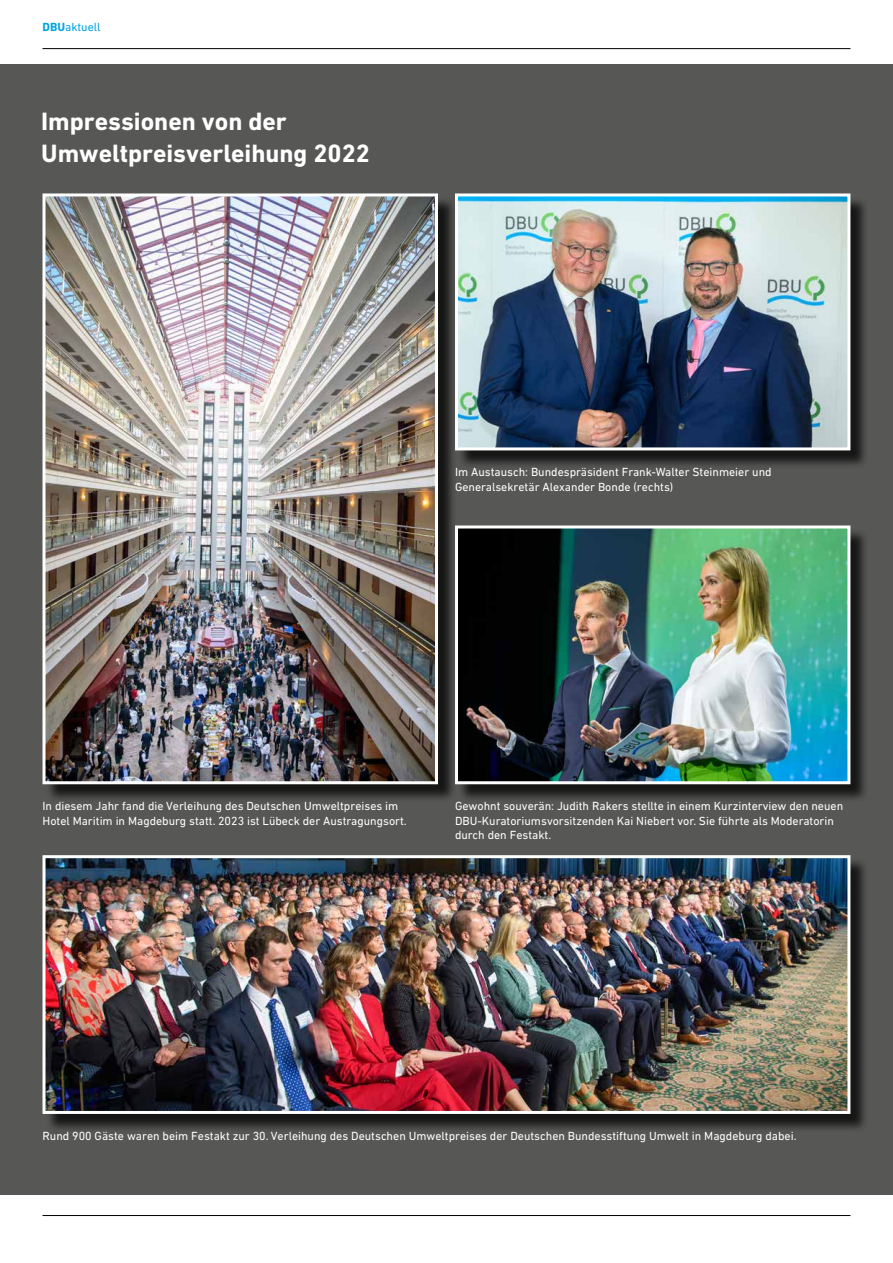
<style>
.page{position:relative;width:893px;height:1263px;background:#fff}
.page>*{position:absolute;margin:0;border:0;box-sizing:border-box;transform-origin:0 0}
.Überschrift_17pt_wei{font:700 25.5px/32.4px "DIN Next W1 G";color:#fff}
.t1{font:12px/14.4px "DIN Next W1 G";color:#fff}
.t2{font:12px "DIN Next W1 G";color:#00a4e1}
.s1{font-weight:700}
</style>
<div class="page">
<div style="left:0;top:64px;width:893px;height:1130px;background:#575756"></div>
<div style="left:457px;top:196px;width:412px;height:273px;background:#000;opacity:.75"></div>
<img style="left:459px;top:197px;width:387px;height:249px">
<div style="left:455px;top:193px;width:395px;height:257px;border:3px solid #fff"></div>
<div style="left:457px;top:528px;width:412px;height:275px;background:#000;opacity:.75"></div>
<img style="left:459px;top:529px;width:387px;height:251px">
<div style="left:455px;top:525px;width:395px;height:259px;border:3px solid #fff"></div>
<div style="left:45px;top:857px;width:824px;height:276px;background:#000;opacity:.75"></div>
<img style="left:47px;top:859px;width:799px;height:251px">
<div style="left:43px;top:855px;width:807px;height:259px;border:3px solid #fff"></div>
<div style="left:45px;top:196px;width:412px;height:607px;background:#000;opacity:.75"></div>
<img style="left:47px;top:197px;width:387px;height:583px">
<div style="left:43px;top:193px;width:395px;height:591px;border:3px solid #fff"></div>
<hr style="left:43px;top:48px;width:807px;height:1px;background:#000">
<hr style="left:43px;top:1215px;width:807px;height:1px;background:#000">
<p class="t2" style="left:43px;top:20px;width:60px"><span class="s1">DBU</span>aktuell</p>
<p class="Überschrift_17pt_wei" style="left:41px;top:105px;width:330px">Impressionen von der<br>Umweltpreisverleihung 2022</p>
<p class="t1" style="left:455px;top:465px;width:318px">Im Austausch: Bundespräsident Frank-Walter Steinmeier und<br>Generalsekretär Alexander Bonde (rechts)</p>
<p class="t1" style="left:43px;top:799px;width:366px">In diesem Jahr fand die Verleihung des Deutschen Umweltpreises im<br>Hotel Maritim in Magdeburg statt. 2023 ist Lübeck der Austragungsort.</p>
<p class="t1" style="left:455px;top:799px;width:390px">Gewohnt souverän: Judith Rakers stellte in einem Kurzinterview den neuen<br>DBU-Kuratoriumsvorsitzenden Kai Niebert vor. Sie führte als Moderatorin durch den Festakt.</p>
<p class="t1" style="left:43px;top:1128px;width:755px">Rund 900 Gäste waren beim Festakt zur 30. Verleihung des Deutschen Umweltpreises der Deutschen Bundesstiftung Umwelt in Magdeburg dabei.</p>
</div>
